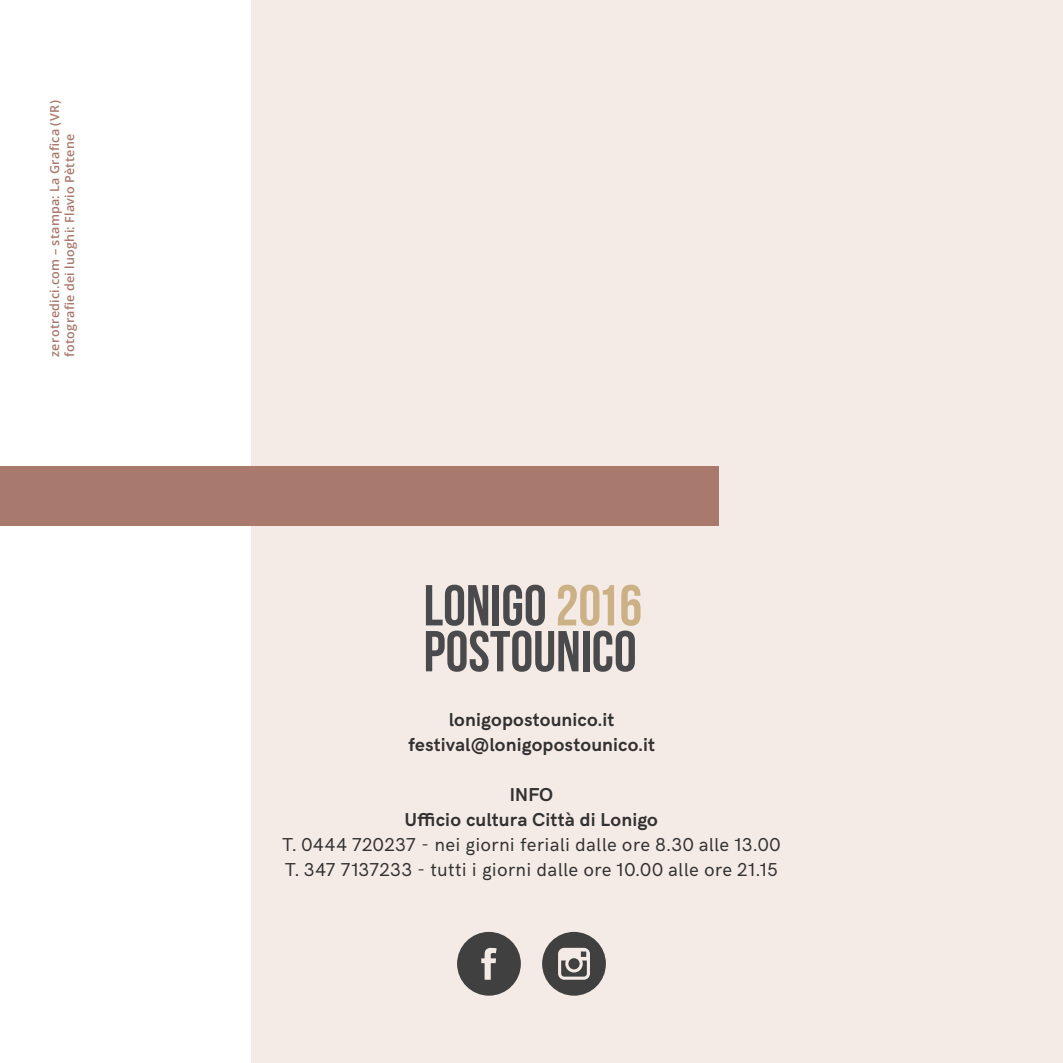
<style>
.page{position:relative;width:1063px;height:1063px;background:#fff}
.page>*{position:absolute;margin:0;border:0;box-sizing:border-box;transform-origin:0 0}
.t1{font:700 57.5px/46px "Bebas Neue";color:#4a4a4c}
.t2{font:18.75px/25px "HK Grotesk";letter-spacing:.015em;color:#323031}
.t3{font:700 18.75px/25px "HK Grotesk";letter-spacing:.01em;color:#323031;text-align:center}
.t4{font:600 12.5px/15px "Open Sans";letter-spacing:.025em;color:#a8796d}
.s1{color:#ccb086}
</style>
<div class="page">
<div style="left:251px;top:0;width:812px;height:1063px;background:#f4ebe6"></div>
<div style="left:0;top:466px;width:718px;height:60px;background:#a8796d"></div>
<svg style="left:457px;top:932px;width:64px;height:64px"></svg>
<svg style="left:542px;top:932px;width:64px;height:64px"></svg>
<p class="t4" style="left:47px;top:357px;width:258px;rotate:-90deg">zerotredici.com – stampa: La Grafica (VR) fotografie dei luoghi: Flavio Pèttene</p>
<h1 class="t1" style="left:424px;top:583px;width:220px">LONIGO <span class="s1">2016<br></span>POSTOUNICO</h1>
<p class="t3" style="left:408px;top:709px;width:248px">lonigopostounico.it festival@lonigopostounico.it</p>
<p class="t3" style="left:405px;top:784px;width:255px">INFO<br>Ufficio cultura Città di Lonigo</p>
<p class="t2" style="left:282px;top:834px;width:500px">T. 0444 720237 - nei giorni feriali dalle ore 8.30 alle 13.00<br>T. 347 7137233 - tutti i giorni dalle ore 10.00 alle ore 21.15</p>
</div>
